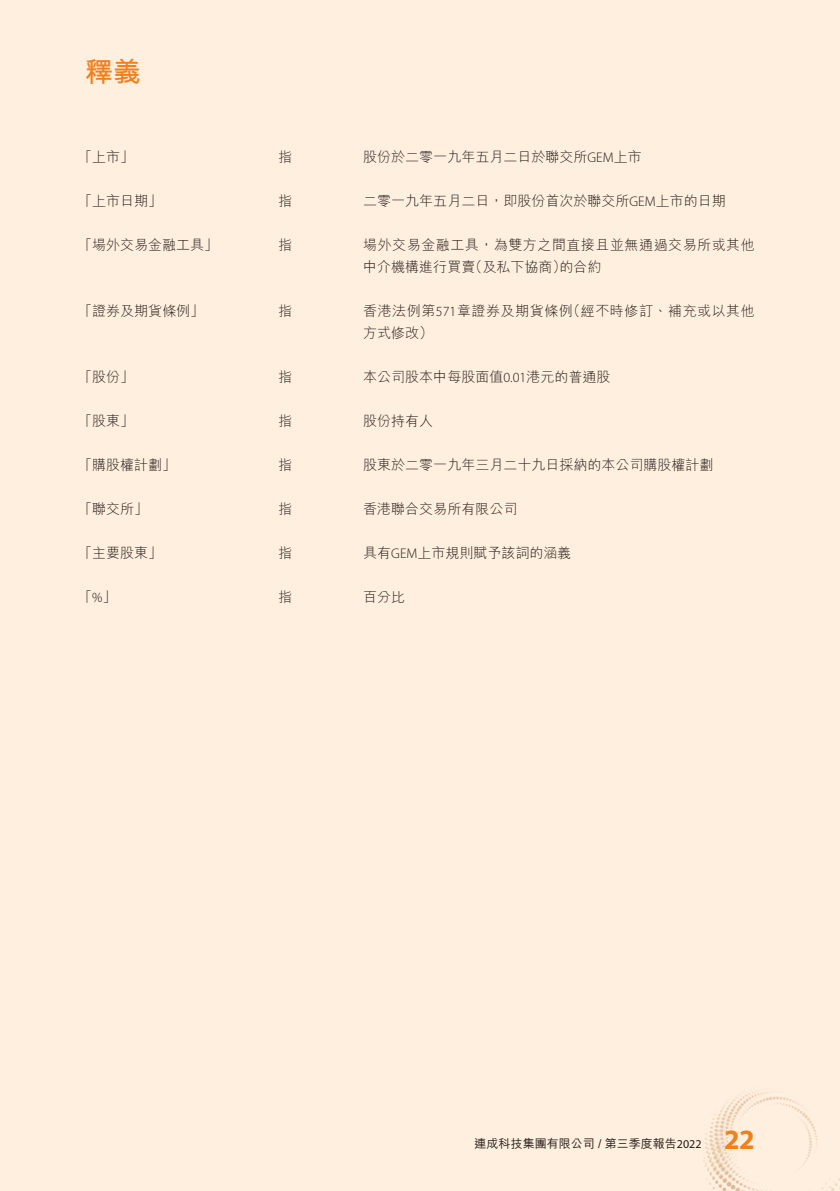
<style>
.page{position:relative;width:840px;height:1191px;background:#fff}
.page>*{position:absolute;margin:0;border:0;box-sizing:border-box;transform-origin:0 0}
.t1{font:28px "M Hei HK Bold E Ten B5 H";color:#ef801e}
.t2{font:700 28px "Myriad Pro";color:#ef801e}
.t3{font:14px "M Hei HK Light E Ten B5 H";color:#231916}
.t4{font:14px/22px "M Hei HK Light E Ten B5 H";letter-spacing:.035em;color:#231916}
.t5{font:14px/22px "M Hei HK Light E Ten B5 H";letter-spacing:.04em;color:#231916}
.t6{font:12px "M Hei HK Medium E Ten B5 H";color:#231916}
.s1{font-family:"Myriad Pro";font-weight:300}
.s2{font-family:"Myriad Pro"}
</style>
<div class="page">
<div style="left:1px;top:0;width:838px;height:1191px;background:#feefdf"></div>
<img style="left:703px;top:1091px;width:136px;height:100px">
<h1 class="t1" style="left:85px;top:61px;width:57px">釋義</h1>
<p class="t3" style="left:78px;top:151px;width:57px">「上市」</p>
<p class="t3" style="left:278px;top:151px;width:15px">指</p>
<p class="t3" style="left:363px;top:151px;width:280px">股份於二零一九年五月二日於聯交所<span class="s1">GEM</span>上市</p>
<p class="t3" style="left:78px;top:195px;width:85px">「上市日期」</p>
<p class="t3" style="left:278px;top:195px;width:15px">指</p>
<p class="t3" style="left:363px;top:195px;width:364px">二零一九年五月二日，即股份首次於聯交所<span class="s1">GEM</span>上市的日期</p>
<p class="t3" style="left:78px;top:239px;width:141px">「場外交易金融工具」</p>
<p class="t3" style="left:278px;top:239px;width:15px">指</p>
<p class="t4" style="left:363px;top:236px;width:393px">場外交易金融工具，為雙方之間直接且並無通過交易所或其他中介機構進行買賣（及私下協商）的合約</p>
<p class="t3" style="left:78px;top:305px;width:127px">「證券及期貨條例」</p>
<p class="t3" style="left:278px;top:305px;width:15px">指</p>
<p class="t5" style="left:363px;top:302px;width:393px">香港法例第<span class="s1">571</span>章證券及期貨條例（經不時修訂、補充或以其他方式修改）</p>
<p class="t3" style="left:78px;top:371px;width:58px">「股份」</p>
<p class="t3" style="left:278px;top:371px;width:15px">指</p>
<p class="t3" style="left:363px;top:371px;width:248px">本公司股本中每股面值<span class="s1">0.01</span>港元的普通股</p>
<p class="t3" style="left:78px;top:415px;width:58px">「股東」</p>
<p class="t3" style="left:278px;top:415px;width:15px">指</p>
<p class="t3" style="left:363px;top:415px;width:71px">股份持有人</p>
<p class="t3" style="left:78px;top:459px;width:99px">「購股權計劃」</p>
<p class="t3" style="left:278px;top:459px;width:15px">指</p>
<p class="t3" style="left:363px;top:459px;width:351px">股東於二零一九年三月二十九日採納的本公司購股權計劃</p>
<p class="t3" style="left:78px;top:503px;width:71px">「聯交所」</p>
<p class="t3" style="left:278px;top:503px;width:15px">指</p>
<p class="t3" style="left:363px;top:503px;width:155px">香港聯合交易所有限公司</p>
<p class="t3" style="left:78px;top:547px;width:85px">「主要股東」</p>
<p class="t3" style="left:278px;top:547px;width:15px">指</p>
<p class="t3" style="left:363px;top:547px;width:210px">具有<span class="s1">GEM</span>上市規則賦予該詞的涵義</p>
<p class="t3" style="left:78px;top:591px;width:40px">「<span class="s1">%</span>」</p>
<p class="t3" style="left:278px;top:591px;width:15px">指</p>
<p class="t3" style="left:363px;top:591px;width:43px">百分比</p>
<p class="t6" style="left:474px;top:1139px;width:228px">連成科技集團有限公司 / 第三季度報告<span class="s2">2022</span></p>
<h1 class="t2" style="left:723px;top:1129px;width:32px">22</h1>
</div>
